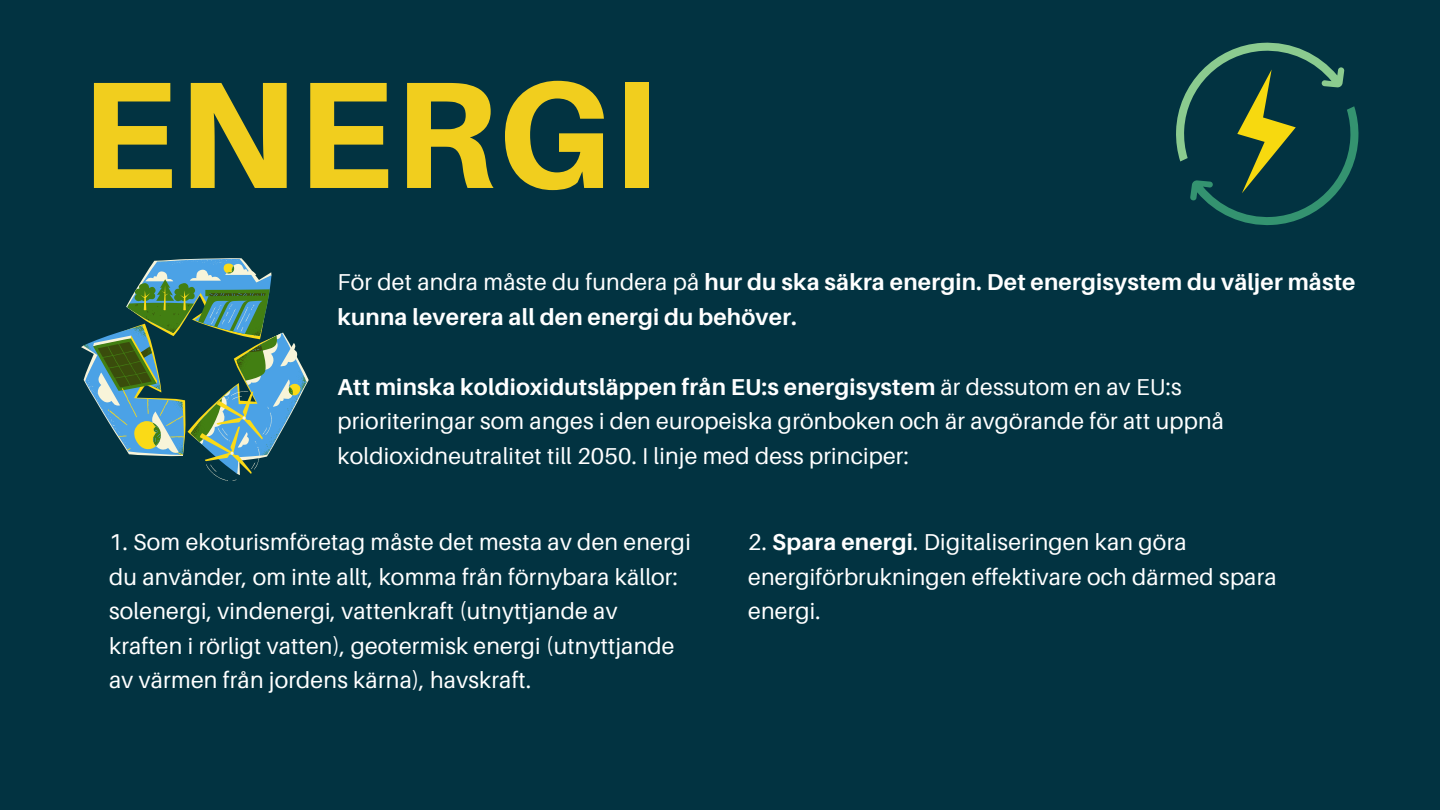
<style>
.page{position:relative;width:1440px;height:810px;background:#023341}
.page>*{position:absolute;margin:0;border:0;box-sizing:border-box;transform-origin:0 0}
.t1{font:800 152.2px "Aileron";letter-spacing:.01em;color:#f1ce1e}
.t2{font:23px/34.5px "Aileron";letter-spacing:.01em;color:#fff}
.t3{font:700 23px/34.5px "Aileron";letter-spacing:.01em;color:#fff}
.s1{font-weight:400}
.s2{font-weight:700}
</style>
<div class="page">
<svg style="left:1176px;top:42px;width:183px;height:184px"></svg>
<svg style="left:81px;top:258px;width:228px;height:223px"></svg>
<p class="t1" style="left:81px;top:40px;width:579px">ENERGI</p>
<p class="t3" style="left:338px;top:265px;width:1020px"><span class="s1">För det andra måste du fundera på</span> hur du ska säkra energin. Det energisystem du väljer måste kunna leverera all den energi du behöver.</p>
<p class="t2" style="left:338px;top:369px;width:888px"><span class="s2">Att minska koldioxidutsläppen från EU:s energisystem</span> är dessutom en av EU:s prioriteringar som anges i den europeiska grönboken och är avgörande för att uppnå koldioxidneutralitet till 2050. I linje med dess principer:</p>
<p class="t2" style="left:109px;top:524px;width:583px">1. Som ekoturismföretag måste det mesta av den energi du använder, om inte allt, komma från förnybara källor: solenergi, vindenergi, vattenkraft (utnyttjande av kraften i rörligt vatten), geotermisk energi (utnyttjande av värmen från jordens kärna), havskraft.</p>
<p class="t2" style="left:748px;top:524px;width:530px">2. <span class="s2">Spara energi</span>. Digitaliseringen kan göra energiförbrukningen effektivare och därmed spara energi.</p>
</div>
